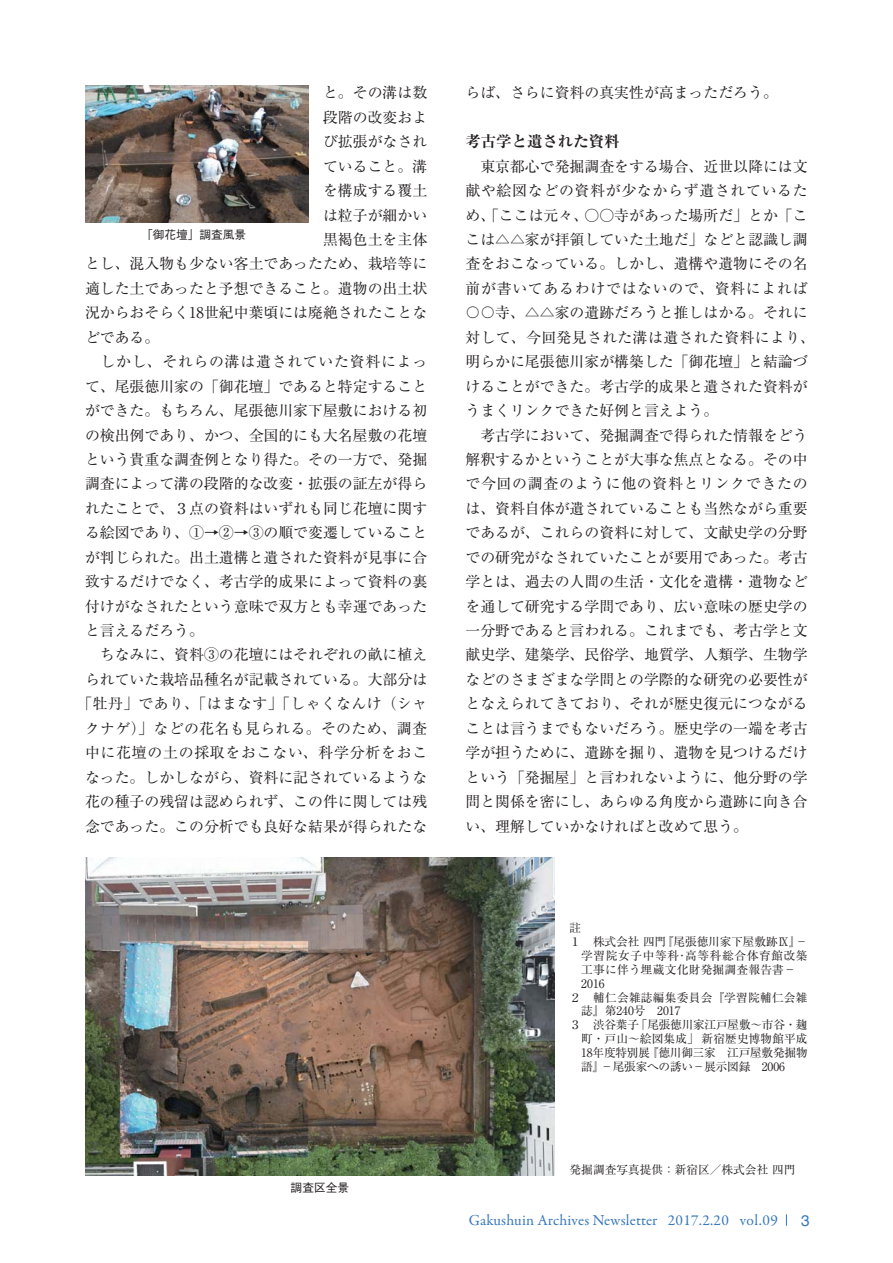
<style>
.page{position:relative;width:893px;height:1263px;background:#fff}
.page>*{position:absolute;margin:0;border:0;box-sizing:border-box;transform-origin:0 0}
.t1{font:15.45px "Garamond Premr Pro";letter-spacing:.01em;color:#3777bc}
.t2{font:15.45px "Ryumin Pro Ex Bold 90 msp RKSJ H";color:#231f20}
.t3{font:15.45px "Helvetica";color:#3777bc}
.t4{font:14.85px/24.5px "Ryumin Pro Regular 90 msp RKSJ H";color:#231f20}
.t5{font:14.85px "Ryumin Pro Regular 90 msp RKSJ H";letter-spacing:.025em;color:#231f20}
.t6{font:14.85px "Ryumin Pro Regular 90 msp RKSJ H";letter-spacing:.05em;color:#231f20}
.t7{font:11.7px "Ryumin Pro Regular 90 msp RKSJ H";color:#231f20}
.t8{font:11.7px "Ryumin Pro Regular 90 msp RKSJ H";letter-spacing:-.02em;color:#231f20}
.t9{font:11.7px "Ryumin Pro Regular 90 msp RKSJ H";letter-spacing:.02em;color:#231f20}
.t10{font:11.7px "Ryumin Pro Regular 90 msp RKSJ H";letter-spacing:.055em;color:#231f20}
.t11{font:11.7px "Gothic BBB Pro Medium 90 msp RKSJ H";color:#231f20}
</style>
<div class="page">
<svg style="left:786px;top:1214px;width:1px;height:12px"></svg>
<img style="left:85px;top:85px;width:223px;height:137px">
<img style="left:85px;top:858px;width:470px;height:317px">
<p class="t4" style="left:323px;top:83px;width:106px">と。その溝は数</p>
<p class="t4" style="left:323px;top:107px;width:106px">段階の改変およ</p>
<p class="t4" style="left:323px;top:131px;width:106px">び拡張がなされ</p>
<p class="t4" style="left:323px;top:156px;width:106px">ていること。溝</p>
<p class="t4" style="left:323px;top:180px;width:106px">を構成する覆土</p>
<p class="t4" style="left:323px;top:205px;width:106px">は粒子が細かい</p>
<p class="t4" style="left:323px;top:229px;width:106px">黒褐色土を主体</p>
<p class="t4" style="left:85px;top:254px;width:344px">とし、混入物も少ない客土であったため、栽培等に</p>
<p class="t4" style="left:85px;top:278px;width:344px">適した土であったと予想できること。遺物の出土状</p>
<p class="t4" style="left:85px;top:303px;width:344px">況からおそらく18世紀中葉頃には廃絶されたことな</p>
<p class="t4" style="left:85px;top:327px;width:76px">どである。</p>
<p class="t6" style="left:85px;top:356px;width:344px">　しかし、それらの溝は遺されていた資料によっ</p>
<p class="t4" style="left:85px;top:376px;width:344px">て、尾張徳川家の「御花壇」であると特定すること</p>
<p class="t4" style="left:85px;top:400px;width:344px">ができた。もちろん、尾張徳川家下屋敷における初</p>
<p class="t4" style="left:85px;top:425px;width:344px">の検出例であり、かつ、全国的にも大名屋敷の花壇</p>
<p class="t4" style="left:85px;top:449px;width:344px">という貴重な調査例となり得た。その一方で、発掘</p>
<p class="t4" style="left:85px;top:474px;width:344px">調査によって溝の段階的な改変・拡張の証左が得ら</p>
<p class="t4" style="left:85px;top:498px;width:344px">れたことで、３点の資料はいずれも同じ花壇に関す</p>
<p class="t4" style="left:85px;top:522px;width:344px">る絵図であり、①→②→③の順で変遷していること</p>
<p class="t4" style="left:85px;top:547px;width:344px">が判じられた。出土遺構と遺された資料が見事に合</p>
<p class="t4" style="left:85px;top:571px;width:344px">致するだけでなく、考古学的成果によって資料の裏</p>
<p class="t4" style="left:85px;top:596px;width:344px">付けがなされたという意味で双方とも幸運であった</p>
<p class="t4" style="left:85px;top:620px;width:121px">と言えるだろう。</p>
<p class="t4" style="left:85px;top:645px;width:344px">　ちなみに、資料③の花壇にはそれぞれの畝に植え</p>
<p class="t4" style="left:85px;top:669px;width:344px">られていた栽培品種名が記載されている。大部分は</p>
<p class="t5" style="left:78px;top:698px;width:351px">「牡丹」であり、「はまなす」「しゃくなんけ（シャ</p>
<p class="t5" style="left:85px;top:723px;width:344px">クナゲ）」などの花名も見られる。そのため、調査</p>
<p class="t6" style="left:85px;top:747px;width:344px">中に花壇の土の採取をおこない、科学分析をおこ</p>
<p class="t4" style="left:85px;top:767px;width:344px">なった。しかしながら、資料に記されているような</p>
<p class="t4" style="left:85px;top:791px;width:344px">花の種子の残留は認められず、この件に関しては残</p>
<p class="t4" style="left:85px;top:816px;width:344px">念であった。この分析でも良好な結果が得られたな</p>
<p class="t11" style="left:141px;top:230px;width:107px">「御花壇」調査風景</p>
<p class="t11" style="left:291px;top:1183px;width:60px">調査区全景</p>
<p class="t4" style="left:465px;top:83px;width:314px">らば、さらに資料の真実性が高まっただろう。</p>
<p class="t2" style="left:465px;top:136px;width:156px">考古学と遺された資料</p>
<p class="t4" style="left:465px;top:156px;width:351px">　東京都心で発掘調査をする場合、近世以降には文献や絵図などの資料が少なからず遺されているため、「ここは元々、○○寺があった場所だ」とか「ここは△△家が拝領していた土地だ」などと認識し調査をおこなっている。しかし、遺構や遺物にその名前が書いてあるわけではないので、資料によれば〇〇寺、△△家の遺跡だろうと推しはかる。それに対して、今回発見された溝は遺された資料により、明らかに尾張徳川家が構築した「御花壇」と結論づけることができた。考古学的成果と遺された資料がうまくリンクできた好例と言えよう。<br>　考古学において、発掘調査で得られた情報をどう解釈するかということが大事な焦点となる。その中で今回の調査のように他の資料とリンクできたのは、資料自体が遺されていることも当然ながら重要であるが、これらの資料に対して、文献史学の分野での研究がなされていたことが要用であった。考古学とは、過去の人間の生活・文化を遺構・遺物などを通して研究する学問であり、広い意味の歴史学の一分野であると言われる。これまでも、考古学と文献史学、建築学、民俗学、地質学、人類学、生物学などのさまざまな学問との学際的な研究の必要性がとなえられてきており、それが歴史復元につながることは言うまでもないだろう。歴史学の一端を考古学が担うために、遺跡を掘り、遺物を見つけるだけという「発掘屋」と言われないように、他分野の学問と関係を密にし、あらゆる角度から遺跡に向き合い、理解していかなければと改めて思う。</p>
<p class="t7" style="left:570px;top:924px;width:13px">註</p>
<p class="t7" style="left:570px;top:937px;width:240px">１ 　株式会社 四門『尾張徳川家下屋敷跡Ⅸ』－</p>
<p class="t10" style="left:581px;top:951px;width:228px">学習院女子中等科･高等科総合体育館改築</p>
<p class="t9" style="left:581px;top:965px;width:228px">工事に伴う埋蔵文化財発掘調査報告書－　</p>
<p class="t7" style="left:581px;top:979px;width:25px">2016</p>
<p class="t9" style="left:570px;top:993px;width:239px">２ 　輔仁会雑誌編集委員会『学習院輔仁会雑</p>
<p class="t7" style="left:581px;top:1007px;width:101px">誌』第240号　2017</p>
<p class="t8" style="left:570px;top:1020px;width:240px">３ 　渋谷葉子「尾張徳川家江戸屋敷～市谷・麹</p>
<p class="t7" style="left:581px;top:1034px;width:228px">町・戸山～絵図集成」　新宿歴史博物館平成</p>
<p class="t8" style="left:581px;top:1048px;width:228px">18年度特別展『徳川御三家　江戸屋敷発掘物</p>
<p class="t8" style="left:581px;top:1062px;width:205px">語』－尾張家への誘い－展示図録　2006</p>
<p class="t7" style="left:570px;top:1165px;width:227px">発掘調査写真提供：新宿区／株式会社 四門</p>
<p class="t1" style="left:469px;top:1211px;width:310px">Gakushuin Archives Newsletter 2017.2.20 vol.09</p>
<p class="t3" style="left:801px;top:1214px;width:10px">3</p>
</div>
